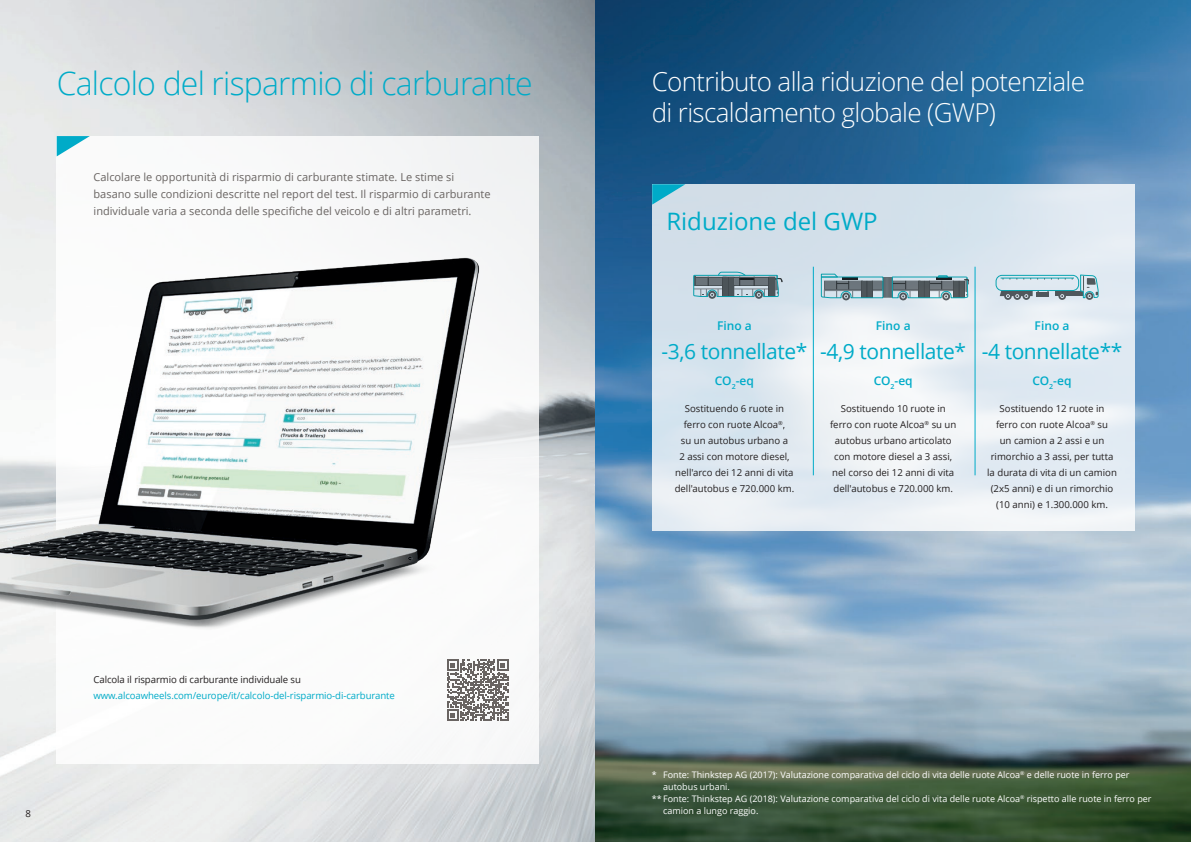
<style>
.page{position:relative;width:1191px;height:842px;background:#fff}
.page>*{position:absolute;margin:0;border:0;box-sizing:border-box;transform-origin:0 0}
.t1{font:300 32px "Open Sans";letter-spacing:-.025em;color:#00abc8}
.t2{font:300 26px/31.2px "Open Sans";letter-spacing:-.025em;color:#fff}
.t3{font:24px "Open Sans";color:#00abc8}
.t4{font:21px "Open Sans";letter-spacing:-.02em;color:#00abc8}
.t5{font:600 12px "Open Sans";color:#00abc8}
.t6{font:11px/17px "Open Sans";color:#696462}
.t7{font:9.6px/16px "Open Sans";color:#231f20;text-align:center}
.t8{font:9.6px "Open Sans";letter-spacing:-.01em;color:#00abc8}
.t9{font:9px "Open Sans";color:#fff}
</style>
<div class="page">
<img style="left:0;top:0;width:596px;height:842px">
<div style="left:57px;top:136px;width:482px;height:627px;background:#fff"></div>
<svg style="left:57px;top:136px;width:33px;height:20px"></svg>
<img style="left:0;top:247px;width:499px;height:396px">
<svg style="left:447px;top:659px;width:61px;height:62px"></svg>
<img style="left:596px;top:0;width:595px;height:842px">
<svg style="left:652px;top:184px;width:482px;height:347px"></svg>
<svg style="left:652px;top:184px;width:33px;height:21px"></svg>
<hr style="left:1055px;top:292px;width:29px;height:4px;background:#50585c">
<svg style="left:1058px;top:291px;width:10px;height:9px"></svg>
<svg style="left:999px;top:291px;width:39px;height:9px"></svg>
<svg style="left:996px;top:275px;width:82px;height:15px"></svg>
<div style="left:995px;top:275px;width:84px;height:16px;border:1px solid #0cb5bb;border-radius:6px"></div>
<div style="left:1036px;top:292px;width:13px;height:5px;background:#50575c"></div>
<svg style="left:1079px;top:275px;width:20px;height:25px"></svg>
<hr style="left:1000px;top:278px;width:74px;height:1px;background:#0cb5bb">
<hr style="left:813px;top:267px;width:1px;height:208px;background:#00abc8">
<hr style="left:974px;top:267px;width:1px;height:208px;background:#00abc8">
<svg style="left:821px;top:274px;width:148px;height:26px"></svg>
<svg style="left:693px;top:271px;width:89px;height:28px"></svg>
<h1 class="t1" style="left:57px;top:62px;width:477px">Calcolo del risparmio di carburante</h1>
<p class="t6" style="left:94px;top:169px;width:398px">Calcolare le opportunità di risparmio di carburante stimate. Le stime si basano sulle condizioni descritte nel report del test. Il risparmio di carburante individuale varia a seconda delle specifiche del veicolo e di altri parametri.</p>
<p class="t7" style="left:26px;top:805px;width:7px">8</p>
<p class="t7" style="left:94px;top:671px;width:209px">Calcola il risparmio di carburante individuale su</p>
<p class="t8" style="left:94px;top:689px;width:303px">www.alcoawheels.com/europe/it/calcolo-del-risparmio-di-carburante</p>
<h2 class="t2" style="left:652px;top:65px;width:435px">Contributo alla riduzione del potenziale di riscaldamento globale (GWP)</h2>
<h3 class="t3" style="left:666px;top:205px;width:213px">Riduzione del GWP</h3>
<p class="t5" style="left:717px;top:317px;width:36px">Fino a</p>
<p class="t5" style="left:876px;top:317px;width:36px">Fino a</p>
<p class="t5" style="left:1034px;top:317px;width:36px">Fino a</p>
<h3 class="t4" style="left:661px;top:337px;width:462px">-3,6 tonnellate* -4,9 tonnellate* -4 tonnellate**</h3>
<p class="t5" style="left:715px;top:372px;width:41px">CO<sub>2</sub>-eq</p>
<p class="t5" style="left:873px;top:372px;width:41px">CO<sub>2</sub>-eq</p>
<p class="t5" style="left:1032px;top:372px;width:41px">CO<sub>2</sub>-eq</p>
<p class="t7" style="left:674px;top:400px;width:121px">Sostituendo 6 ruote in ferro con ruote Alcoa<sup>®</sup>,<br>su un autobus urbano a<br>2 assi con motore diesel, nell'arco dei 12 anni di vita dell'autobus e 720.000 km.</p>
<p class="t7" style="left:830px;top:401px;width:128px">Sostituendo 10 ruote in ferro con ruote Alcoa<sup>®</sup> su un autobus urbano articolato con motore diesel a 3 assi, nel corso dei 12 anni di vita dell'autobus e 720.000 km.</p>
<p class="t7" style="left:987px;top:401px;width:131px">Sostituendo 12 ruote in<br>ferro con ruote Alcoa<sup>®</sup> su<br>un camion a 2 assi e un rimorchio a 3 assi, per tutta la durata di vita di un camion (2x5 anni) e di un rimorchio (10 anni) e 1.300.000 km.</p>
<p class="t9" style="left:652px;top:769px;width:479px">* Fonte: Thinkstep AG (2017): Valutazione comparativa del ciclo di vita delle ruote Alcoa<sup>®</sup> e delle ruote in ferro per</p>
<p class="t9" style="left:663px;top:781px;width:68px">autobus urbani.</p>
<p class="t9" style="left:652px;top:793px;width:501px">** Fonte: Thinkstep AG (2018): Valutazione comparativa del ciclo di vita delle ruote Alcoa<sup>®</sup> rispetto alle ruote in ferro per</p>
<p class="t9" style="left:663px;top:805px;width:97px">camion a lungo raggio.</p>
</div>
